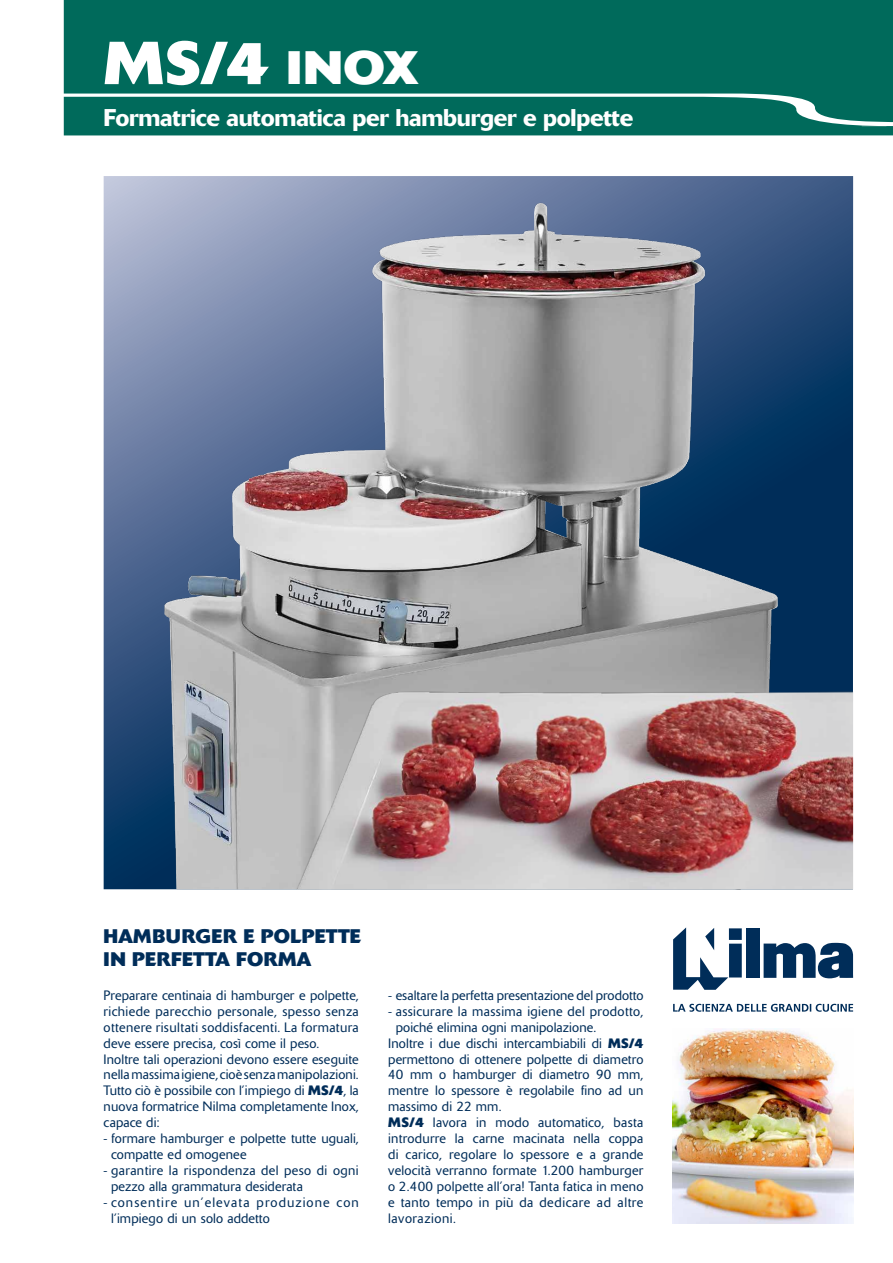
<style>
.page{position:relative;width:893px;height:1263px;background:#fff}
.page>*{position:absolute;margin:0;border:0;box-sizing:border-box;transform-origin:0 0}
.t1{font:700 60px "Delta";color:#fff;scale:1.07 1}
.t2{font:500 24px "Delta";letter-spacing:-.01em;color:#fff}
.t3{font:700 19.5px/23.4px "Delta";color:#002d59}
.t4{font:300 13.5px/15.9px "Delta";letter-spacing:.01em;color:#002d59}
.t5{font:300 13.5px/15.9px "Delta";letter-spacing:.03em;color:#002d59}
.t6{font:300 13.5px/15.9px "Delta";letter-spacing:.08em;color:#002d59}
.t7{font:300 13.5px "Delta";letter-spacing:.04em;color:#002d59}
.s1{font-size:46.5px}
.s2{font-weight:700}
</style>
<div class="page">
<img style="left:104px;top:176px;width:749px;height:713px">
<div style="left:64px;top:0;width:829px;height:135px;background:#006a5b"></div>
<svg style="left:63px;top:94px;width:830px;height:32px"></svg>
<img style="left:672px;top:1028px;width:181px;height:195px">
<svg style="left:764px;top:943px;width:89px;height:35px"></svg>
<div style="left:746px;top:928px;width:13px;height:50px;background:#002d59"></div>
<svg style="left:673px;top:927px;width:69px;height:63px"></svg>
<svg style="left:673px;top:1004px;width:180px;height:8px"></svg>
<img style="left:160px;top:487px;width:693px;height:402px">
<h1 class="t1" style="left:104px;top:26px;width:296px">MS/4 <span class="s1">INOX</span></h1>
<h2 class="t2" style="left:104px;top:103px;width:531px">Formatrice automatica per hamburger e polpette</h2>
<h3 class="t3" style="left:104px;top:924px;width:259px">HAMBURGER E POLPETTE<br>IN PERFETTA FORMA</h3>
<p class="t4" style="left:104px;top:987px;width:257px">Preparare centinaia di hamburger e polpette, richiede parecchio personale, spesso senza ottenere risultati soddisfacenti. La formatura deve essere precisa, così come il peso.<br>Inoltre tali operazioni devono essere eseguite nella massima igiene, cioè senza manipolazioni.<br>Tutto ciò è possibile con l’impiego di <span class="s2">MS/4</span>, la nuova formatrice Nilma completamente Inox, capace di:</p>
<p class="t4" style="left:111px;top:1130px;width:249px;text-indent:-8px">- formare hamburger e polpette tutte uguali, compatte ed omogenee</p>
<p class="t5" style="left:111px;top:1162px;width:249px;text-indent:-8px">- garantire la rispondenza del peso di ogni pezzo alla grammatura desiderata</p>
<p class="t6" style="left:111px;top:1194px;width:249px;text-indent:-8px">- consentire un’elevata produzione con l’impiego di un solo addetto</p>
<p class="t4" style="left:388px;top:987px;width:257px">- esaltare la perfetta presentazione del prodotto</p>
<p class="t5" style="left:388px;top:1003px;width:257px">- assicurare la massima igiene del prodotto,</p>
<p class="t4" style="left:396px;top:1019px;width:202px">poiché elimina ogni manipolazione.</p>
<p class="t4" style="left:388px;top:1035px;width:257px">Inoltre i due dischi intercambiabili di <span class="s2">MS/4</span></p>
<p class="t4" style="left:388px;top:1051px;width:257px">permettono di ottenere polpette di diametro</p>
<p class="t4" style="left:388px;top:1067px;width:257px">40 mm o hamburger di diametro 90 mm,</p>
<p class="t4" style="left:388px;top:1083px;width:257px">mentre lo spessore è regolabile fino ad un</p>
<p class="t4" style="left:388px;top:1099px;width:115px">massimo di 22 mm.</p>
<p class="t4" style="left:388px;top:1115px;width:257px"><span class="s2">MS/4</span> lavora in modo automatico, basta</p>
<p class="t4" style="left:388px;top:1130px;width:257px">introdurre la carne macinata nella coppa</p>
<p class="t4" style="left:388px;top:1146px;width:257px">di carico, regolare lo spessore e a grande</p>
<p class="t4" style="left:388px;top:1162px;width:257px">velocità verranno formate 1.200 hamburger</p>
<p class="t4" style="left:388px;top:1178px;width:257px">o 2.400 polpette all’ora! Tanta fatica in meno</p>
<p class="t7" style="left:388px;top:1194px;width:257px">e tanto tempo in più da dedicare ad altre</p>
<p class="t7" style="left:388px;top:1210px;width:69px">lavorazioni.</p>
</div>
